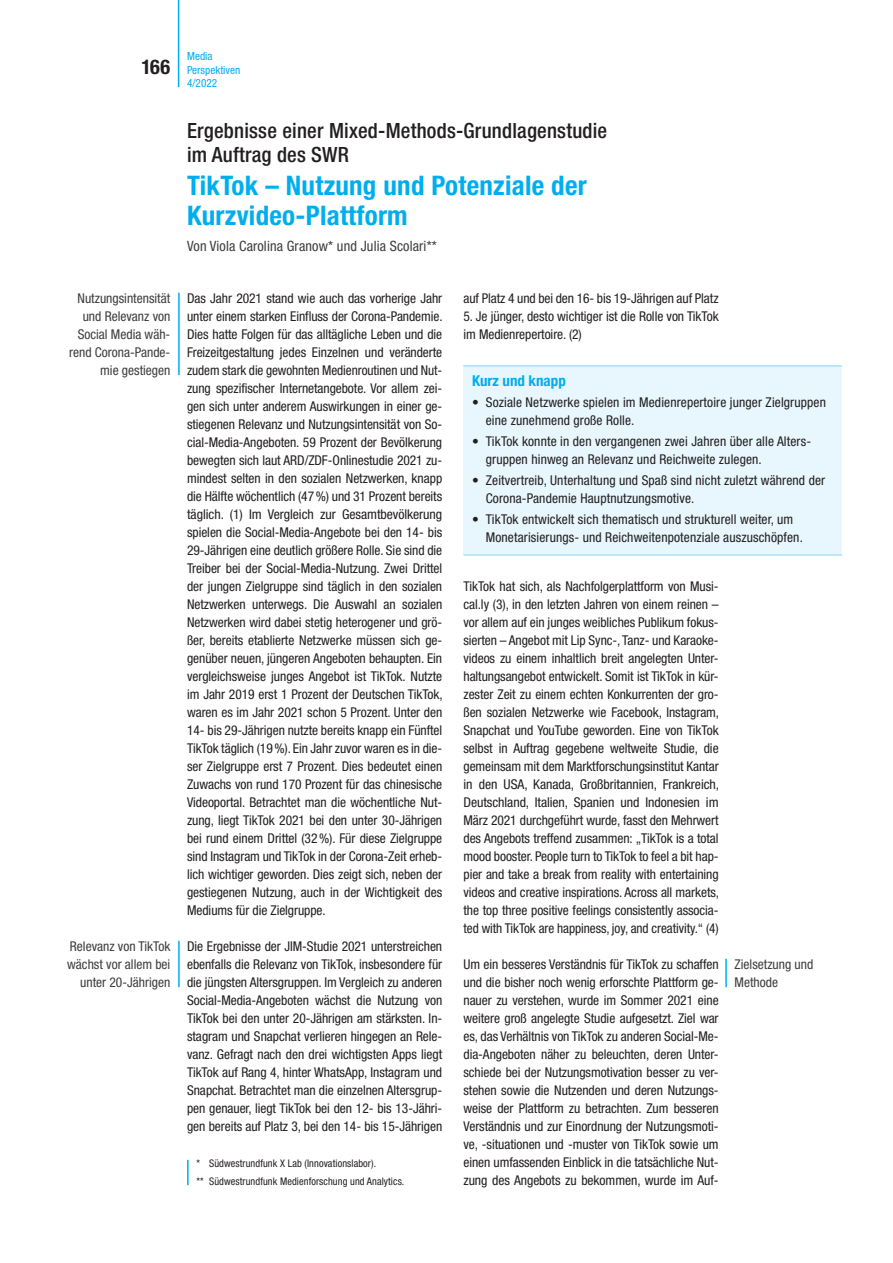
<style>
.page{position:relative;width:893px;height:1263px;background:#fff}
.page>*{position:absolute;margin:0;border:0;box-sizing:border-box;transform-origin:0 0}
.t1{font:700 condensed 27px/30px "Helvetica Neue LT Std";letter-spacing:.01em;color:#00aeef}
.t2{font:500 condensed 21px/24px "Helvetica Neue LT Std";letter-spacing:.01em;color:#231f20}
.t3{font:700 condensed 20.25px "Helvetica Neue LT Std";color:#231f20}
.t4{font:700 condensed 15px "Helvetica Neue LT Std";color:#00aeef}
.t5{font:condensed 14.25px "Helvetica Neue LT Std";letter-spacing:.01em;color:#3e3e3f}
.t6{font:condensed 13.5px/18px "Helvetica Neue LT Std";letter-spacing:.01em;color:#231f20}
.t7{font:condensed 13.5px/18px "Helvetica Neue LT Std";color:#3e3e3f;text-align:right}
.t8{font:condensed 11.25px/13.5px "Helvetica Neue LT Std";color:#00aeef}
.t9{font:condensed 10.5px/18px "Helvetica Neue LT Std";letter-spacing:.01em;color:#231f20}
</style>
<div class="page">
<hr style="left:178px;top:0;width:1px;height:87px;background:#00aeef">
<div style="left:463px;top:366px;width:379px;height:189px;background:#e8f6fd"></div>
<hr style="left:463px;top:365px;width:379px;height:2px;background:#aae0f9">
<hr style="left:463px;top:554px;width:379px;height:2px;background:#aae0f9">
<hr style="left:187px;top:1160px;width:2px;height:25px;background:#00aeef">
<hr style="left:178px;top:293px;width:2px;height:82px;background:#00aeef">
<hr style="left:178px;top:941px;width:2px;height:46px;background:#00aeef">
<hr style="left:725px;top:959px;width:2px;height:28px;background:#00aeef">
<h3 class="t3" style="left:141px;top:54px;width:30px">166</h3>
<p class="t8" style="left:187px;top:49px;width:55px">Media<br>Perspektiven<br>4/2022</p>
<h2 class="t2" style="left:187px;top:119px;width:422px">Ergebnisse einer Mixed-Methods-Grundlagenstudie im Auftrag des SWR</h2>
<h1 class="t1" style="left:187px;top:170px;width:401px">TikTok – Nutzung und Potenziale der<br>Kurzvideo-Plattform</h1>
<p class="t5" style="left:187px;top:238px;width:251px">Von Viola Carolina Granow* und Julia Scolari**</p>
<p class="t7" style="left:69px;top:289px;width:103px">Nutzungsintensität und Relevanz von<br>Social Media wäh&shy;rend Corona-Pande&shy;mie gestiegen</p>
<p class="t7" style="left:67px;top:937px;width:105px">Relevanz von TikTok wächst vor allem bei unter 20-Jährigen</p>
<p class="t6" style="left:187px;top:289px;width:257px;text-align:justify">Das Jahr 2021 stand wie auch das vorherige Jahr unter einem starken Einfluss der Corona-Pandemie.<br>Dies hatte Folgen für das alltägliche Leben und die Freizeitgestaltung jedes Einzelnen und veränderte zudem stark die gewohnten Medienroutinen und Nut&shy;zung spezifischer Internetangebote. Vor allem zei&shy;gen sich unter anderem Auswirkungen in einer ge&shy;stiegenen Relevanz und Nutzungsintensität von So&shy;cial-Media-Angeboten. 59 Prozent der Bevölkerung bewegten sich laut ARD/ZDF-Onlinestudie 2021 zu&shy;mindest selten in den sozialen Netzwerken, knapp die Hälfte wöchentlich (47%) und 31 Prozent bereits täglich. (1) Im Vergleich zur Gesamtbevölkerung spielen die Social-Media-Angebote bei den 14- bis 29-Jährigen eine deutlich größere Rolle. Sie sind die Treiber bei der Social-Media-Nutzung. Zwei Drittel der jungen Zielgruppe sind täglich in den sozialen Netzwerken unterwegs. Die Auswahl an sozialen Netzwerken wird dabei stetig heterogener und grö&shy;ßer, bereits etablierte Netzwerke müssen sich ge&shy;genüber neuen, jüngeren Angeboten behaupten. Ein vergleichsweise junges Angebot ist TikTok. Nutzte im Jahr 2019 erst 1 Prozent der Deutschen TikTok, waren es im Jahr 2021 schon 5 Prozent. Unter den 14- bis 29-Jährigen nutzte bereits knapp ein Fünftel TikTok täglich (19%). Ein Jahr zuvor waren es in die&shy;ser Zielgruppe erst 7 Prozent. Dies bedeutet einen Zuwachs von rund 170 Prozent für das chinesische Videoportal. Betrachtet man die wöchentliche Nut&shy;zung, liegt TikTok 2021 bei den unter 30-Jährigen bei rund einem Drittel (32%). Für diese Zielgruppe sind Instagram und TikTok in der Corona-Zeit erheb&shy;lich wichtiger geworden. Dies zeigt sich, neben der gestiegenen Nutzung, auch in der Wichtigkeit des Mediums für die Zielgruppe.</p>
<p class="t6" style="left:187px;top:937px;width:257px;text-align:justify">Die Ergebnisse der JIM-Studie 2021 unterstreichen ebenfalls die Relevanz von TikTok, insbesondere für die jüngsten Altersgruppen. Im Vergleich zu anderen Social-Media-Angeboten wächst die Nutzung von TikTok bei den unter 20-Jährigen am stärksten. In&shy;stagram und Snapchat verlieren hingegen an Rele&shy;vanz. Gefragt nach den drei wichtigsten Apps liegt TikTok auf Rang 4, hinter WhatsApp, Instagram und Snapchat. Betrachtet man die einzelnen Altersgrup&shy;pen genauer, liegt TikTok bei den 12- bis 13-Jähri&shy;gen bereits auf Platz 3, bei den 14- bis 15-Jährigen</p>
<p class="t9" style="left:196px;top:1154px;width:210px">* Südwestrundfunk X Lab (Innovationslabor).<br>** Südwestrundfunk Medienforschung und Analytics.</p>
<p class="t6" style="left:463px;top:289px;width:257px">auf Platz 4 und bei den 16- bis 19-Jährigen auf Platz</p>
<p class="t6" style="left:463px;top:307px;width:257px">5. Je jünger, desto wichtiger ist die Rolle von TikTok im Medienrepertoire. (2)</p>
<p class="t4" style="left:472px;top:372px;width:95px">Kurz und knapp</p>
<p class="t6" style="left:486px;top:393px;width:342px;text-indent:-14px">• Soziale Netzwerke spielen im Medienrepertoire junger Zielgruppen eine zunehmend große Rolle.</p>
<p class="t6" style="left:486px;top:432px;width:327px;text-indent:-14px">• TikTok konnte in den vergangenen zwei Jahren über alle Alters&shy;gruppen hinweg an Relevanz und Reichweite zulegen.</p>
<p class="t6" style="left:486px;top:471px;width:341px;text-indent:-14px">• Zeitvertreib, Unterhaltung und Spaß sind nicht zuletzt während der<br>Corona-Pandemie Hauptnutzungsmotive.</p>
<p class="t6" style="left:486px;top:510px;width:319px;text-indent:-14px">• TikTok entwickelt sich thematisch und strukturell weiter, um<br>Monetarisierungs- und Reichweitenpotenziale auszuschöpfen.</p>
<p class="t6" style="left:463px;top:577px;width:257px;text-align:justify">TikTok hat sich, als Nachfolgerplattform von Musi&shy;cal.ly (3), in den letzten Jahren von einem reinen – vor allem auf ein junges weibliches Publikum fokus&shy;sierten – Angebot mit Lip Sync-, Tanz- und Karaoke&shy;videos zu einem inhaltlich breit angelegten Unter&shy;haltungsangebot entwickelt. Somit ist TikTok in kür&shy;zester Zeit zu einem echten Konkurrenten der gro&shy;ßen sozialen Netzwerke wie Facebook, Instagram, Snapchat und YouTube geworden. Eine von TikTok selbst in Auftrag gegebene weltweite Studie, die gemeinsam mit dem Marktforschungsinstitut Kantar in den USA, Kanada, Großbritannien, Frankreich, Deutschland, Italien, Spanien und Indonesien im März 2021 durchgeführt wurde, fasst den Mehrwert des Angebots treffend zusammen: „TikTok is a total mood booster. People turn to TikTok to feel a bit hap&shy;pier and take a break from reality with entertaining videos and creative inspirations. Across all markets, the top three positive feelings consistently associa&shy;ted with TikTok are happiness, joy, and creativity.“ (4)</p>
<p class="t6" style="left:463px;top:955px;width:257px;text-align:justify">Um ein besseres Verständnis für TikTok zu schaffen und die bisher noch wenig erforschte Plattform ge&shy;nauer zu verstehen, wurde im Sommer 2021 eine weitere groß angelegte Studie aufgesetzt. Ziel war es, das Verhältnis von TikTok zu anderen Social-Me&shy;dia-Angeboten näher zu beleuchten, deren Unter&shy;schiede bei der Nutzungsmotivation besser zu ver&shy;stehen sowie die Nutzenden und deren Nutzungs&shy;weise der Plattform zu betrachten. Zum besseren Verständnis und zur Einordnung der Nutzungsmoti&shy;ve, -situationen und -muster von TikTok sowie um einen umfassenden Einblick in die tatsächliche Nut&shy;zung des Angebots zu bekommen, wurde im Auf-</p>
<p class="t7" style="left:735px;top:955px;width:80px;text-align:left">Zielsetzung und<br>Methode</p>
</div>
